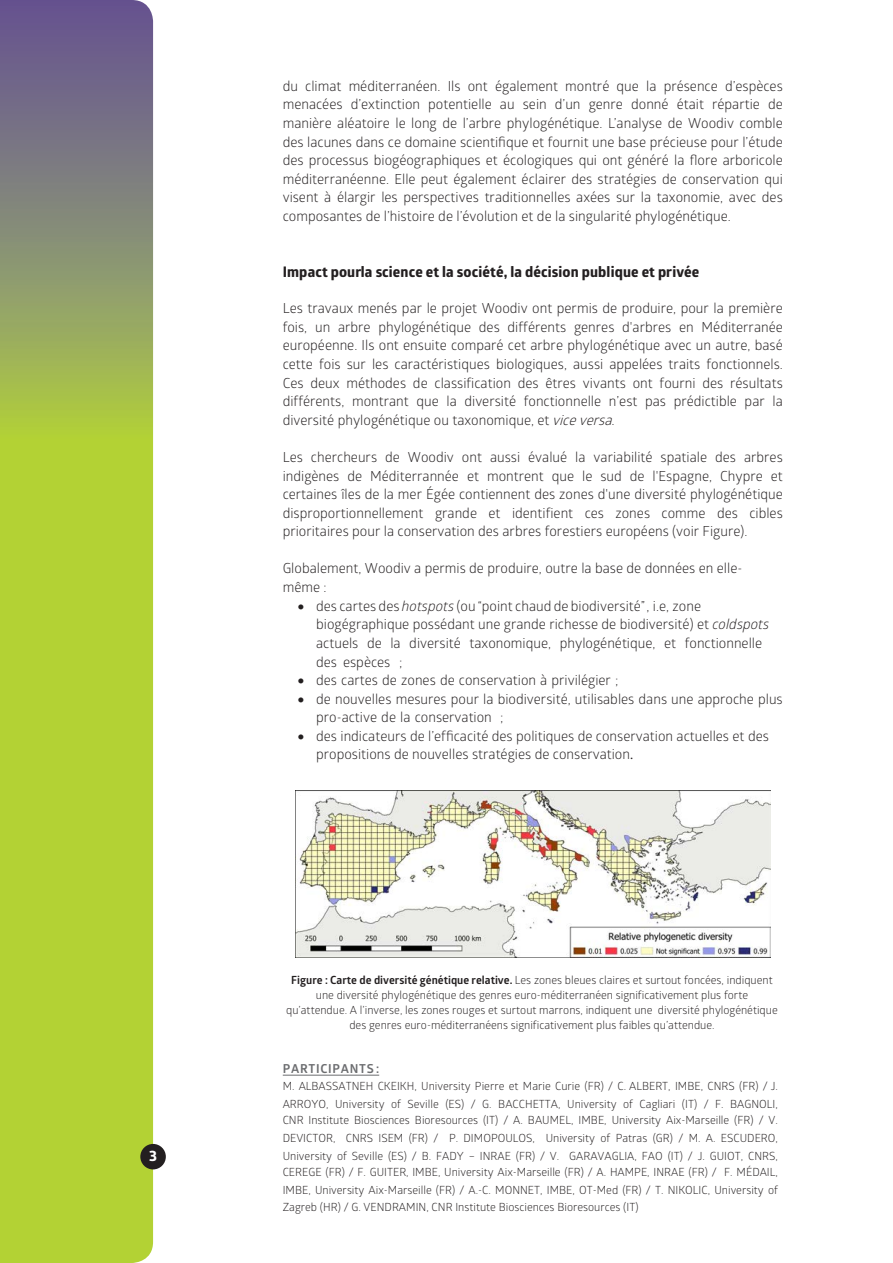
<style>
.page{position:relative;width:893px;height:1263px;background:#fff}
.page>*{position:absolute;margin:0;border:0;box-sizing:border-box;transform-origin:0 0}
.t1{font:700 14.85px "Globerx";color:#fff}
.t2{font:700 14.7px "Globerx";letter-spacing:.01em;color:#231f20}
.t3{font:13.8px/18.6px "Glober";color:#231f20}
.t4{font:700 12.3px "Glober";letter-spacing:.06em;color:#6c6d70}
.t5{font:11.25px/17.1px "Glober";color:#231f20}
.s1{font-style:italic}
.s2{font-family:"Minion Pro"}
.s3{font-weight:700}
</style>
<div class="page">
<svg style="left:0;top:0;width:153px;height:1263px;background:#a3b949"></svg>
<div style="left:140px;top:1144px;width:26px;height:25px;background:#231f20;border-radius:50%"></div>
<hr style="left:283px;top:1075px;width:96px;height:1px;background:#6c6d70">
<img style="left:296px;top:790px;width:474px;height:167px">
<p class="t1" style="left:149px;top:1145px;width:9px">3</p>
<p class="t3" style="left:283px;top:76px;width:502px;text-align:justify">du climat méditerranéen. Ils ont également montré que la présence d’espèces menacées d’extinction potentielle au sein d’un genre donné était répartie de manière aléatoire le long de l’arbre phylogénétique. L’analyse de Woodiv comble des lacunes dans ce domaine scientifique et fournit une base précieuse pour l’étude des processus biogéographiques et écologiques qui ont généré la flore arboricole méditerranéenne. Elle peut également éclairer des stratégies de conservation qui visent à élargir les perspectives traditionnelles axées sur la taxonomie, avec des composantes de l’histoire de l’évolution et de la singularité phylogénétique.</p>
<p class="t2" style="left:283px;top:261px;width:418px">Impact pourla science et la société, la décision publique et privée</p>
<p class="t3" style="left:283px;top:298px;width:502px;text-align:justify">Les travaux menés par le projet Woodiv ont permis de produire, pour la première fois, un arbre phylogénétique des différents genres d'arbres en Méditerranée européenne. Ils ont ensuite comparé cet arbre phylogénétique avec un autre, basé cette fois sur les caractéristiques biologiques, aussi appelées traits fonctionnels.<br>Ces deux méthodes de classification des êtres vivants ont fourni des résultats différents, montrant que la diversité fonctionnelle n’est pas prédictible par la diversité phylogénétique ou taxonomique, et <span class="s1">viceversa.</span></p>
<p class="t3" style="left:283px;top:447px;width:502px;text-align:justify">Les chercheurs de Woodiv ont aussi évalué la variabilité spatiale des arbres indigènes de Méditerrannée et montrent que le sud de l'Espagne, Chypre et certaines îles de la mer Égée contiennent des zones d'une diversité phylogénétique disproportionnellement grande et identifient ces zones comme des cibles prioritaires pour la conservation des arbres forestiers européens (voir Figure).</p>
<p class="t3" style="left:283px;top:558px;width:461px;line-height:19.4px">Globalement, Woodiv a permis de produire, outre la base de données en elle&shy;même :</p>
<p class="t3" style="left:316px;top:596px;width:455px;text-indent:-18px">• des cartes des <span class="s1">hotspots</span> (ou “point chaud de biodiversité”, i.e, zone biogégraphique possédant une grande richesse de biodiversité) et <span class="s1">coldspots </span>actuels de la diversité taxonomique, phylogénétique, et fonctionnelle des espèces ;</p>
<p class="t3" style="left:298px;top:670px;width:322px">• des cartes de zones de conservation à privilégier ;</p>
<p class="t3" style="left:316px;top:689px;width:468px;text-indent:-18px">• de nouvelles mesures pour la biodiversité, utilisables dans une approche plus pro-active de la conservation ;</p>
<p class="t3" style="left:316px;top:727px;width:454px;line-height:17.5px;text-indent:-18px">• des indicateurs de l’efficacité des politiques de conservation actuelles et des propositions de nouvelles stratégies de conservation<span class="s2">.</span></p>
<p class="t5" style="left:286px;top:972px;width:493px;line-height:15px;text-align:center"><span class="s3">Figure : Carte de diversité génétique relative.</span> Les zones bleues claires et surtout foncées, indiquent une diversité phylogénétique des genres euro-méditerranéen significativement plus forte qu’attendue. A l’inverse, les zones rouges et surtout marrons, indiquent une diversité phylogénétique des genres euro-méditerranéens significativement plus faibles qu’attendue.</p>
<p class="t4" style="left:283px;top:1060px;width:98px">PARTICIPANTS :</p>
<p class="t5" style="left:283px;top:1077px;width:497px;line-height:18px">M. ALBASSATNEH CKEIKH, University Pierre et Marie Curie (FR) / C. ALBERT, IMBE, CNRS (FR) / J.<br>ARROYO, University of Seville (ES) / G. BACCHETTA, University of Cagliari (IT) / F. BAGNOLI,</p>
<p class="t5" style="left:283px;top:1111px;width:497px;text-align:justify">CNR Institute Biosciences Bioresources (IT) / A. BAUMEL, IMBE, University Aix-Marseille (FR) / V.<br>DEVICTOR, CNRS ISEM (FR) / P. DIMOPOULOS, University of Patras (GR) / M. A. ESCUDERO, University of Seville (ES) / B. FADY – INRAE (FR) / V. GARAVAGLIA, FAO (IT) / J. GUIOT, CNRS, CEREGE (FR) / F. GUITER, IMBE, University Aix-Marseille (FR) / A. HAMPE, INRAE (FR) / F. MÉDAIL,</p>
<p class="t5" style="left:283px;top:1181px;width:497px">IMBE, University Aix-Marseille (FR) / A.-C. MONNET, IMBE, OT-Med (FR) / T. NIKOLIC, University of<br>Zagreb (HR) / G. VENDRAMIN, CNR Institute Biosciences Bioresources (IT)</p>
</div>
